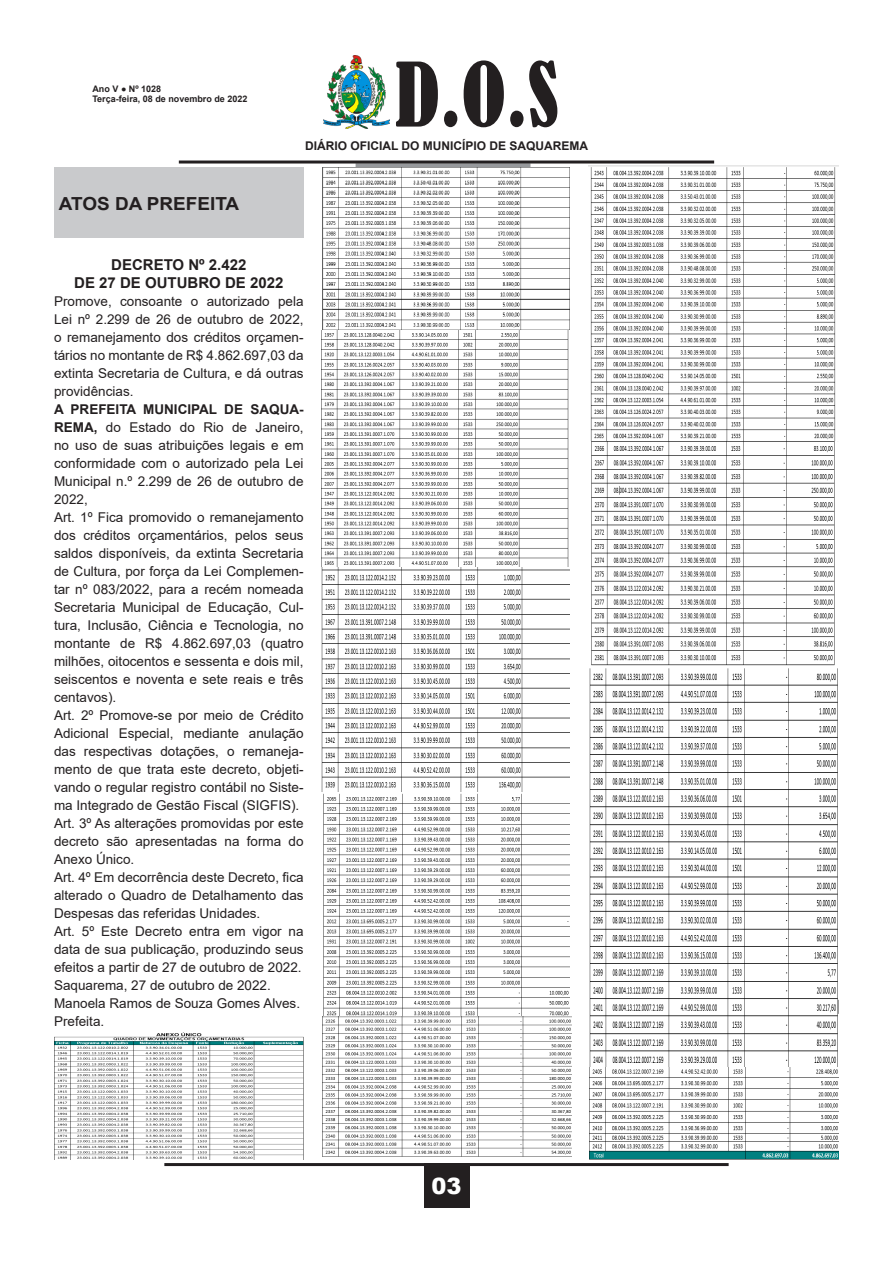
<style>
.page{position:relative;width:893px;height:1263px;background:#fff}
.page>*{position:absolute;margin:0;border:0;box-sizing:border-box;transform-origin:0 0}
.t1{font:condensed 82.5px "Bernard";color:#231f20}
.t2{font:900 22.5px "Arial";color:#fff}
.t3{font:700 18px "Arial";color:#231f20;scale:1.05 1}
.t4{font:700 15px "Arial";color:#231f20}
.t5{font:13.5px/18px "Arial";color:#231f20;text-align:justify}
.t6{font:700 12px "Arial";color:#231f20}
.t7{font:700 9px/10.8px "Arial";color:#231f20}
.s1{font-weight:700}
</style>
<div class="page">
<hr style="left:164px;top:1163px;width:565px;height:3px;background:#231f20">
<div style="left:424px;top:1163px;width:45px;height:45px;background:#231f20"></div>
<img style="left:324px;top:55px;width:65px;height:73px">
<div style="left:356px;top:163px;width:174px;height:5px;background:#97999c"></div>
<hr style="left:179px;top:161px;width:535px;height:3px;background:#231f20">
<div style="left:54px;top:168px;width:250px;height:70px;background:#c9cacc"></div>
<img style="left:54px;top:1032px;width:250px;height:128px">
<img style="left:322px;top:168px;width:247px;height:624px">
<img style="left:323px;top:793px;width:246px;height:223px">
<img style="left:323px;top:1016px;width:248px;height:141px">
<img style="left:589px;top:166px;width:250px;height:276px">
<img style="left:591px;top:442px;width:244px;height:224px">
<img style="left:589px;top:668px;width:250px;height:492px">
<p class="t7" style="left:92px;top:83px;width:156px">Ano V ● Nº 1028<br>Terça-feira, 08 de novembro de 2022</p>
<p class="t3" style="left:59px;top:190px;width:173px">ATOS DA PREFEITA</p>
<h1 class="t1" style="left:395px;top:47px;width:165px">D.O.S</h1>
<p class="t6" style="left:305px;top:137px;width:285px">DIÁRIO OFICIAL DO MUNICÍPIO DE SAQUAREMA</p>
<p class="t4" style="left:111px;top:254px;width:137px">DECRETO Nº 2.422</p>
<p class="t4" style="left:74px;top:272px;width:211px">DE 27 DE OUTUBRO DE 2022</p>
<p class="t5" style="left:54px;top:292px;width:251px">Promove, consoante o autorizado pela Lei nº 2.299 de 26 de outubro de 2022, o remanejamento dos créditos orçamen&shy;tários no montante de R$ 4.862.697,03 da extinta Secretaria de Cultura, e dá outras providências.</p>
<p class="t5" style="left:54px;top:400px;width:251px"><span class="s1">A PREFEITA MUNICIPAL DE SAQUA-REMA,</span> do Estado do Rio de Janeiro, no uso de suas atribuições legais e em conformidade com o autorizado pela Lei Municipal n.º 2.299 de 26 de outubro de 2022,</p>
<p class="t5" style="left:54px;top:508px;width:251px">Art. 1º Fica promovido o remanejamento dos créditos orçamentários, pelos seus saldos disponíveis, da extinta Secretaria de Cultura, por força da Lei Complemen&shy;tar nº 083/2022, para a recém nomeada Secretaria Municipal de Educação, Cul&shy;tura, Inclusão, Ciência e Tecnologia, no montante de R$ 4.862.697,03 (quatro milhões, oitocentos e sessenta e dois mil, seiscentos e noventa e sete reais e três centavos).</p>
<p class="t5" style="left:54px;top:706px;width:251px">Art. 2º Promove-se por meio de Crédito Adicional Especial, mediante anulação das respectivas dotações, o remaneja&shy;mento de que trata este decreto, objeti&shy;vando o regular registro contábil no Siste&shy;ma Integrado de Gestão Fiscal (SIGFIS).</p>
<p class="t5" style="left:54px;top:814px;width:251px">Art. 3º As alterações promovidas por este decreto são apresentadas na forma do Anexo Único.</p>
<p class="t5" style="left:54px;top:868px;width:251px">Art. 4º Em decorrência deste Decreto, fica alterado o Quadro de Detalhamento das Despesas das referidas Unidades.</p>
<p class="t5" style="left:54px;top:922px;width:251px">Art. 5º Este Decreto entra em vigor na data de sua publicação, produzindo seus efeitos a partir de 27 de outubro de 2022.</p>
<p class="t5" style="left:54px;top:976px;width:218px">Saquarema, 27 de outubro de 2022.</p>
<p class="t5" style="left:54px;top:994px;width:248px">Manoela Ramos de Souza Gomes Alves.</p>
<p class="t5" style="left:54px;top:1012px;width:52px">Prefeita.</p>
<h2 class="t2" style="left:431px;top:1170px;width:32px">03</h2>
</div>
